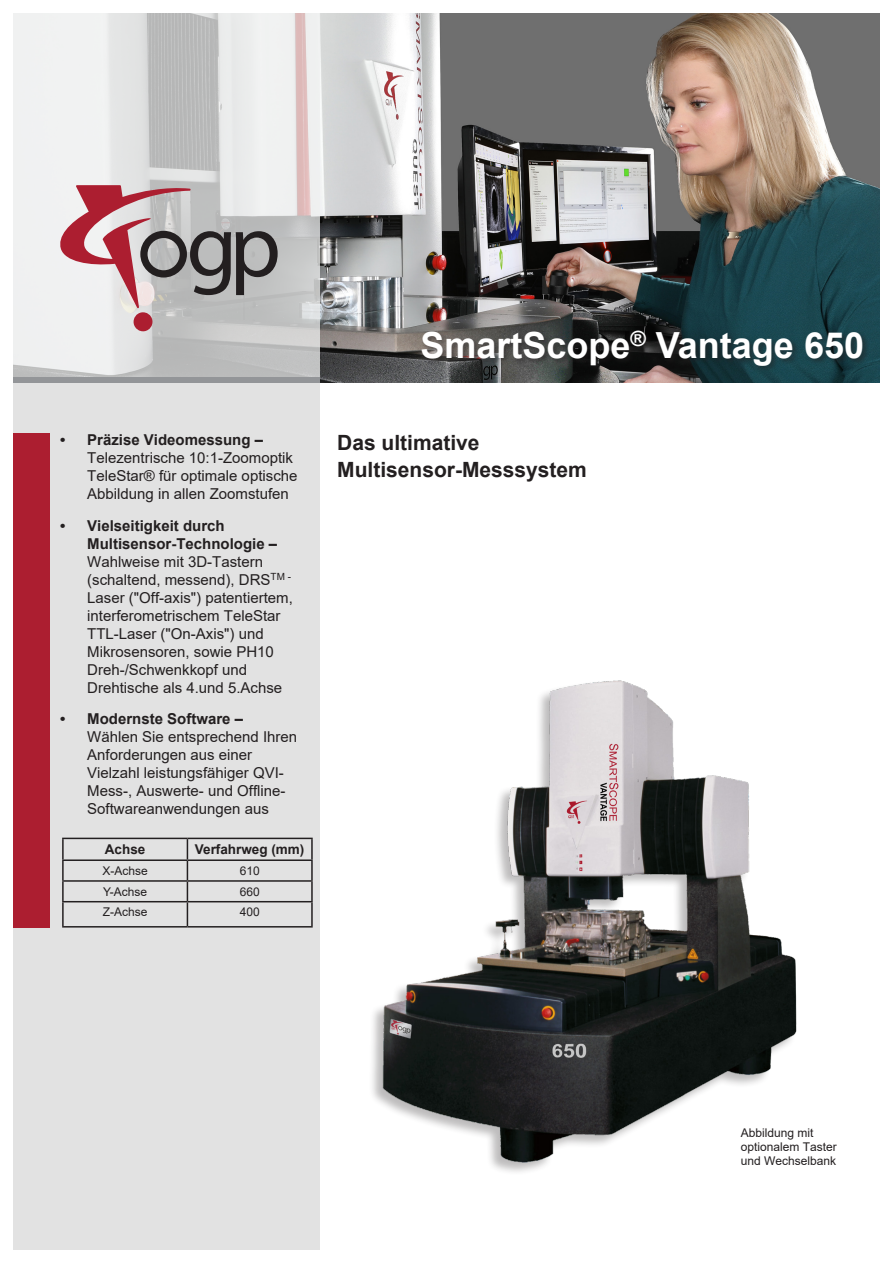
<style>
.page{position:relative;width:893px;height:1263px;background:#fff}
.page>*{position:absolute;margin:0;border:0;box-sizing:border-box;transform-origin:0 0}
.t1{font:700 36px "Arial";color:#fff}
.t2{font:700 21px/27px "Arial";color:#231f20}
.t3{font:15px/18px "Arial";color:#231f20}
.t4{font:700 15px/18px "Arial";color:#231f20}
.t5{font:700 15px "Arial";color:#231f20}
.t6{font:700 13.5px "Arial";color:#231f20}
.t7{font:12px/14.4px "Arial";color:#231f20}
.s1{font-weight:700}
.s2{font-style:inherit}
</style>
<div class="page">
<img style="left:320px;top:14px;width:559px;height:369px">
<div style="left:14px;top:383px;width:306px;height:866px;background:#e2e2e2"></div>
<svg style="left:14px;top:14px;width:306px;height:363px;fill:#eaeceb"></svg>
<div style="left:14px;top:377px;width:306px;height:6px;background:#939598"></div>
<svg style="left:57px;top:185px;width:221px;height:147px"></svg>
<img style="left:372px;top:680px;width:425px;height:492px">
<div style="left:14px;top:433px;width:36px;height:495px;background:#ac1e30"></div>
<div style="left:420px;top:329px;width:450px;height:43px;background:#231f20;opacity:.5"></div>
<hr style="left:62px;top:838px;width:125px;height:1px;background:#231f20">
<hr style="left:62px;top:839px;width:2px;height:20px;background:#231f20">
<hr style="left:187px;top:838px;width:126px;height:1px;background:#231f20">
<hr style="left:311px;top:839px;width:2px;height:20px;background:#231f20">
<hr style="left:62px;top:859px;width:125px;height:2px;background:#231f20">
<hr style="left:187px;top:859px;width:126px;height:2px;background:#231f20">
<hr style="left:62px;top:880px;width:125px;height:2px;background:#231f20">
<svg style="left:62px;top:861px;width:2px;height:40px"></svg>
<hr style="left:187px;top:880px;width:126px;height:2px;background:#231f20">
<svg style="left:311px;top:861px;width:2px;height:40px"></svg>
<hr style="left:62px;top:901px;width:125px;height:1px;background:#231f20">
<hr style="left:62px;top:902px;width:2px;height:24px;background:#231f20">
<hr style="left:187px;top:901px;width:126px;height:1px;background:#231f20">
<svg style="left:187px;top:839px;width:1px;height:87px"></svg>
<hr style="left:311px;top:902px;width:2px;height:24px;background:#231f20">
<hr style="left:62px;top:926px;width:125px;height:1px;background:#231f20">
<hr style="left:187px;top:926px;width:126px;height:1px;background:#231f20">
<p class="t3" style="left:87px;top:431px;width:212px;text-indent:-27px"><span class="s1">•</span> <span class="s1">Präzise Videomessung –<br></span>Telezentrische 10:1-Zoomoptik<br>TeleStar® für optimale optische<br>Abbildung in allen Zoomstufen</p>
<p class="t4" style="left:87px;top:516px;width:192px;text-indent:-27px"><span class="s2">•</span> Vielseitigkeit durch<br>Multisensor-Technologie –</p>
<p class="t3" style="left:87px;top:552px;width:207px">Wahlweise mit 3D-Tastern (schaltend, messend), DRS<sup>TM</sup> <sup>-<br></sup>Laser ("Off-axis") patentiertem, interferometrischem TeleStar<br>TTL-Laser ("On-Axis") und<br>Mikrosensoren, sowie PH10<br>Dreh-/Schwenkkopf und<br>Drehtische als 4.und 5.Achse</p>
<p class="t5" style="left:60px;top:709px;width:184px">• Modernste Software –</p>
<p class="t3" style="left:87px;top:728px;width:212px">Wählen Sie entsprechend Ihren<br>Anforderungen aus einer<br>Vielzahl leistungsfähiger QVI-<br>Mess-, Auswerte- und Offline-<br>Softwareanwendungen aus</p>
<p class="t6" style="left:105px;top:840px;width:42px">Achse</p>
<p class="t6" style="left:195px;top:840px;width:111px">Verfahrweg (mm)</p>
<p class="t7" style="left:102px;top:863px;width:47px">X-Achse</p>
<p class="t7" style="left:240px;top:863px;width:22px">610</p>
<p class="t7" style="left:103px;top:884px;width:46px">Y-Achse</p>
<p class="t7" style="left:240px;top:884px;width:22px">660</p>
<p class="t7" style="left:103px;top:905px;width:46px">Z-Achse</p>
<p class="t7" style="left:240px;top:905px;width:22px">400</p>
<p class="t1" style="left:420px;top:321px;width:445px">SmartScope<sup>®</sup> Vantage 650</p>
<h2 class="t2" style="left:337px;top:429px;width:251px">Das ultimative<br>Multisensor-Messsystem</h2>
<p class="t7" style="left:741px;top:1125px;width:98px">Abbildung mit optionalem Taster und Wechselbank</p>
</div>
